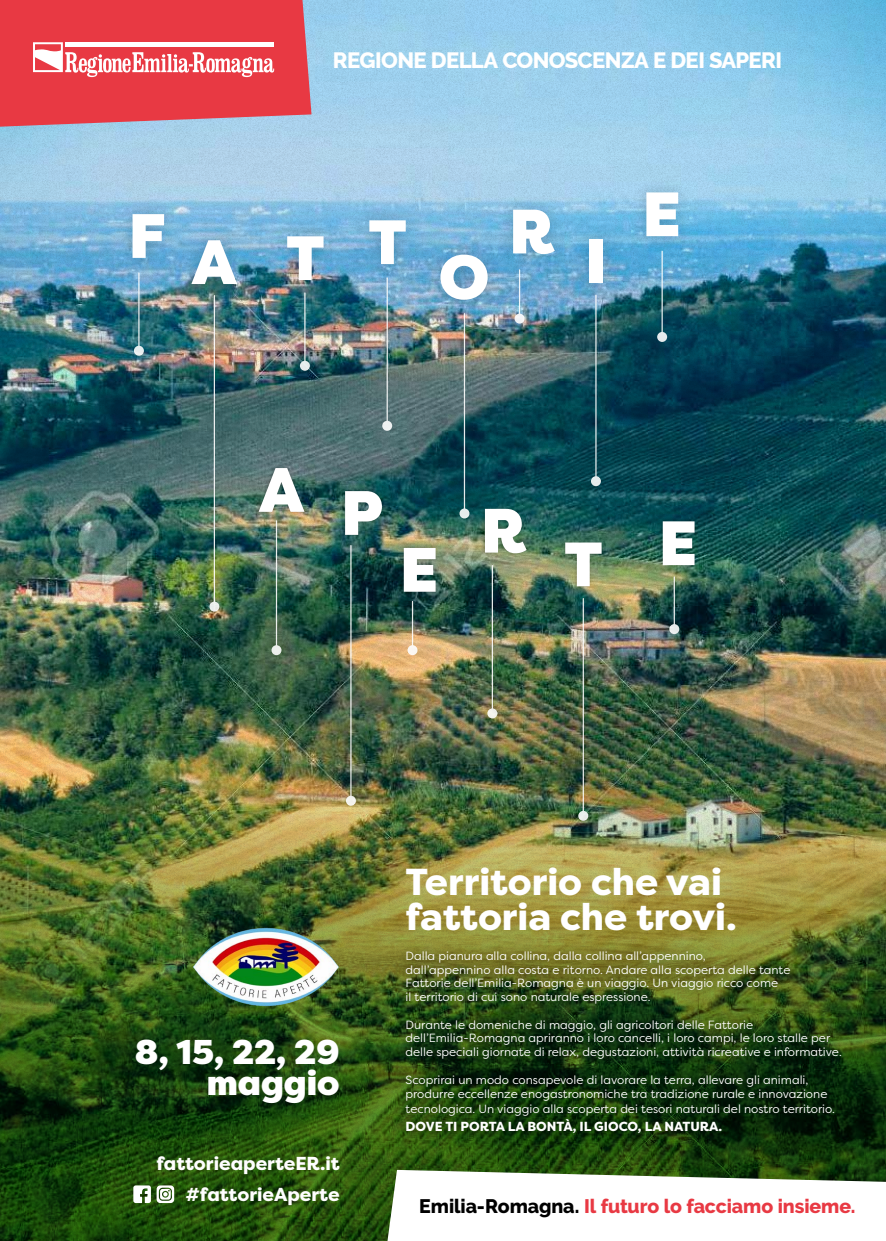
<style>
.page{position:relative;width:886px;height:1241px;background:#fff}
.page>*{position:absolute;margin:0;border:0;box-sizing:border-box;transform-origin:0 0}
.t1{font:900 62.5px "Filson Pro";color:#fff}
.t2{font:800 37.5px/34.4px "Filson Pro";color:#fff}
.t3{font:900 34.38px/31.2px "Filson Pro";color:#fff;text-align:right}
.t4{font:800 22.06px "Raleway";letter-spacing:-.03em;color:#fff}
.t5{font:800 19.5px "Raleway";letter-spacing:-.005em;color:#e83943}
.t6{font:800 18.75px "Filson Pro";color:#fff}
.t7{font:800 13.12px "Filson Pro";color:#fff}
.t8{font:11.88px/13.8px "Filson Pro";color:#fff}
.s1{color:#000}
</style>
<div class="page">
<img style="left:0;top:0;width:886px;height:780px">
<img style="left:0;top:780px;width:886px;height:460px">
<hr style="left:214px;top:295px;width:1px;height:311px;background:#fff">
<svg style="left:209px;top:601px;width:10px;height:10px"></svg>
<hr style="left:138px;top:273px;width:2px;height:78px;background:#fff">
<svg style="left:134px;top:346px;width:10px;height:10px"></svg>
<hr style="left:276px;top:521px;width:1px;height:129px;background:#fff">
<svg style="left:271px;top:645px;width:10px;height:10px"></svg>
<hr style="left:412px;top:601px;width:1px;height:49px;background:#fff">
<svg style="left:407px;top:645px;width:10px;height:10px"></svg>
<hr style="left:492px;top:565px;width:1px;height:148px;background:#fff">
<svg style="left:487px;top:708px;width:10px;height:10px"></svg>
<hr style="left:583px;top:598px;width:1px;height:217px;background:#fff">
<svg style="left:578px;top:810px;width:10px;height:10px"></svg>
<hr style="left:674px;top:577px;width:1px;height:52px;background:#fff">
<svg style="left:669px;top:624px;width:10px;height:10px"></svg>
<hr style="left:350px;top:545px;width:1px;height:255px;background:#fff">
<svg style="left:346px;top:795px;width:10px;height:10px"></svg>
<hr style="left:304px;top:293px;width:1px;height:73px;background:#fff">
<svg style="left:300px;top:361px;width:10px;height:10px"></svg>
<hr style="left:464px;top:313px;width:1px;height:200px;background:#fff">
<svg style="left:459px;top:508px;width:10px;height:10px"></svg>
<hr style="left:387px;top:278px;width:1px;height:148px;background:#fff">
<svg style="left:382px;top:421px;width:10px;height:10px"></svg>
<hr style="left:519px;top:270px;width:1px;height:48px;background:#fff">
<svg style="left:514px;top:313px;width:10px;height:10px"></svg>
<hr style="left:595px;top:295px;width:1px;height:186px;background:#fff">
<svg style="left:591px;top:476px;width:10px;height:10px"></svg>
<hr style="left:661px;top:251px;width:2px;height:86px;background:#fff">
<svg style="left:657px;top:332px;width:10px;height:10px"></svg>
<img style="left:194px;top:924px;width:146px;height:85px">
<div style="left:395px;top:940px;width:455px;height:203px;background:#000;opacity:.75"></div>
<svg style="left:133px;top:1185px;width:18px;height:17px"></svg>
<svg style="left:157px;top:1185px;width:17px;height:17px"></svg>
<div style="left:117px;top:198px;width:62px;height:75px;background:#000;opacity:.2"></div>
<div style="left:177px;top:225px;width:74px;height:74px;background:#000;opacity:.2"></div>
<div style="left:497px;top:194px;width:72px;height:75px;background:#000;opacity:.2"></div>
<div style="left:425px;top:239px;width:78px;height:76px;background:#000;opacity:.2"></div>
<div style="left:272px;top:220px;width:67px;height:75px;background:#000;opacity:.2"></div>
<div style="left:574px;top:224px;width:45px;height:74px;background:#000;opacity:.2"></div>
<div style="left:354px;top:204px;width:67px;height:75px;background:#000;opacity:.2"></div>
<div style="left:630px;top:177px;width:64px;height:75px;background:#000;opacity:.2"></div>
<div style="left:255px;top:464px;width:53px;height:51px;background:#000;opacity:.3"></div>
<div style="left:561px;top:539px;width:45px;height:51px;background:#000;opacity:.3"></div>
<div style="left:341px;top:487px;width:45px;height:51px;background:#000;opacity:.3"></div>
<div style="left:481px;top:505px;width:49px;height:51px;background:#000;opacity:.3"></div>
<div style="left:400px;top:544px;width:39px;height:51px;background:#000;opacity:.3"></div>
<div style="left:659px;top:517px;width:39px;height:51px;background:#000;opacity:.3"></div>
<svg style="left:387px;top:1169px;width:499px;height:71px"></svg>
<svg style="left:0;top:0;width:311px;height:127px;background:#e5535d"></svg>
<h3 class="t4" style="left:333px;top:47px;width:450px">REGIONE DELLA CONOSCENZA E DEI SAPERI</h3>
<h1 class="t1" style="left:129px;top:210px;width:110px">F A</h1>
<h1 class="t1" style="left:509px;top:192px;width:46px">R</h1>
<h1 class="t1" style="left:286px;top:211px;width:123px">T T</h1>
<h1 class="t1" style="left:439px;top:238px;width:52px">O</h1>
<h1 class="t1" style="left:586px;top:222px;width:22px">I</h1>
<h1 class="t1" style="left:642px;top:175px;width:40px">E</h1>
<h1 class="t1" style="left:259px;top:451px;width:47px">A</h1>
<h1 class="t1" style="left:341px;top:474px;width:43px">P</h1>
<h1 class="t1" style="left:400px;top:530px;width:40px">E</h1>
<h1 class="t1" style="left:481px;top:491px;width:46px">R</h1>
<h1 class="t1" style="left:564px;top:525px;width:40px">T</h1>
<h1 class="t1" style="left:659px;top:504px;width:40px">E</h1>
<h3 class="t3" style="left:135px;top:1036px;width:206px">8, 15, 22, 29 maggio</h3>
<h3 class="t6" style="left:156px;top:1151px;width:185px">fattorieaperteER.it</h3>
<h3 class="t6" style="left:185px;top:1182px;width:156px">#fattorieAperte</h3>
<h2 class="t2" style="left:405px;top:865px;width:333px">Territorio che vai fattoria che trovi.</h2>
<p class="t8" style="left:405px;top:948px;width:386px">Dalla pianura alla collina, dalla collina all’appennino, dall’appennino alla costa e ritorno. Andare alla scoperta delle tante Fattorie dell’Emilia-Romagna è un viaggio. Un viaggio ricco come<br>il territorio di cui sono naturale espressione.</p>
<p class="t8" style="left:405px;top:1017px;width:438px">Durante le domeniche di maggio, gli agricoltori delle Fattorie dell’Emilia-Romagna apriranno i loro cancelli, i loro campi, le loro stalle per delle speciali giornate di relax, degustazioni, attività ricreative e informative.</p>
<p class="t8" style="left:405px;top:1072px;width:423px">Scoprirai un modo consapevole di lavorare la terra, allevare gli animali, produrre eccellenze enogastronomiche tra tradizione rurale e innovazione</p>
<p class="t8" style="left:405px;top:1100px;width:431px">tecnologica. Un viaggio alla scoperta dei tesori naturali del nostro territorio.</p>
<p class="t7" style="left:405px;top:1118px;width:318px">DOVE TI PORTA LA BONTÀ, IL GIOCO, LA NATURA.</p>
<h3 class="t5" style="left:419px;top:1194px;width:438px"><span class="s1">Emilia-Romagna.</span> Il futuro lo facciamo insieme.</h3>
</div>
